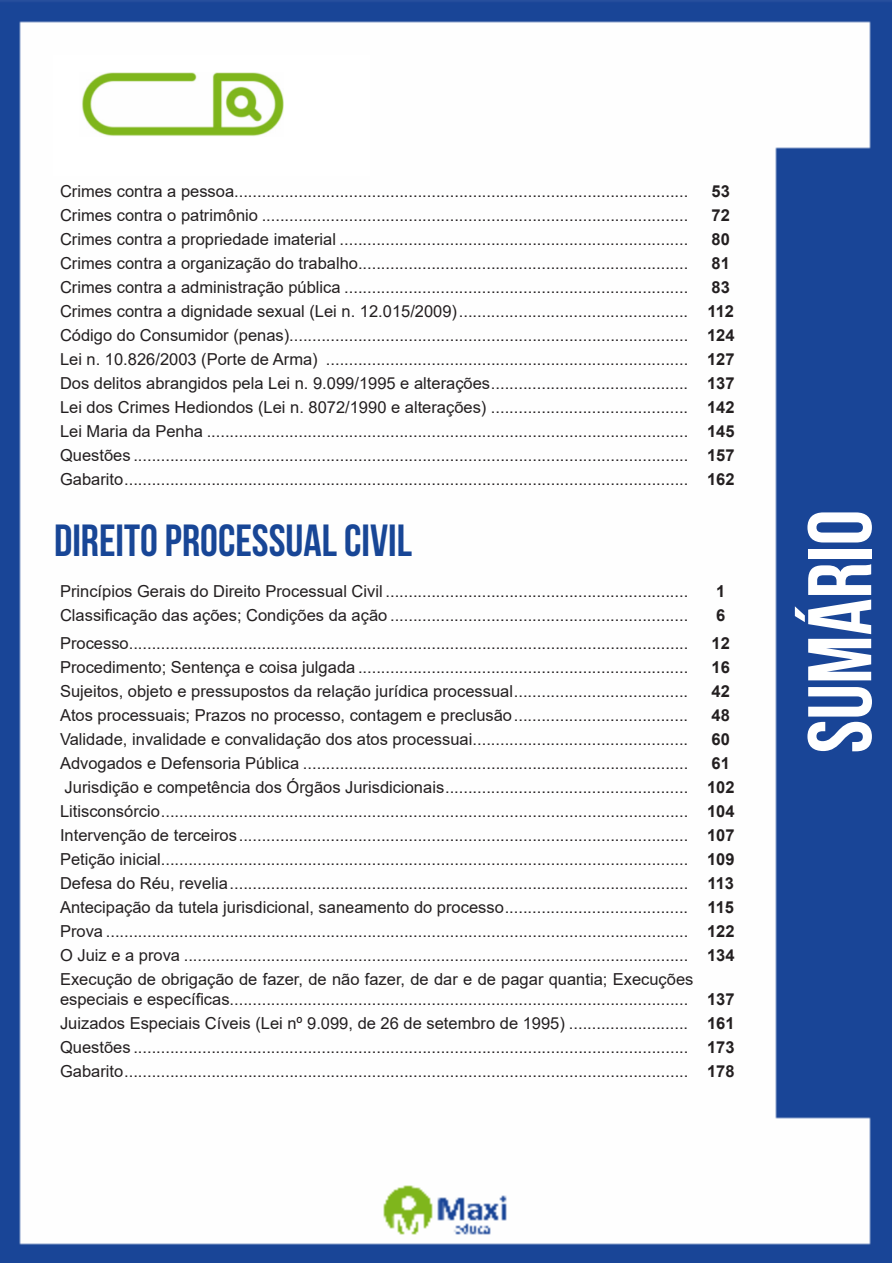
<style>
.page{position:relative;width:893px;height:1263px;background:#fff}
.page>*{position:absolute;margin:0;border:0;box-sizing:border-box;transform-origin:0 0}
.t1{font:700 90px "Bebas Neue";color:#fff}
.t2{font:700 45px "Bebas Neue";color:#184696}
.ALTERNATIVAS{font:16.5px/19.8px "Arial";color:#231f20}
.ALTERNATIVAS-2{font:700 16.5px "Arial";color:#231f20}
</style>
<div class="page">
<img style="left:0;top:0;width:892px;height:1263px">
<div style="left:53px;top:55px;width:317px;height:121px;background:#fff"></div>
<img style="left:82px;top:72px;width:201px;height:64px">
<p class="ALTERNATIVAS" style="left:60px;top:181px;width:630px">Crimes contra a pessoa...................................................................................................</p>
<p class="ALTERNATIVAS-2" style="left:712px;top:179px;width:20px">53</p>
<p class="ALTERNATIVAS" style="left:60px;top:205px;width:630px">Crimes contra o patrimônio .............................................................................................</p>
<p class="ALTERNATIVAS-2" style="left:712px;top:203px;width:20px">72</p>
<p class="ALTERNATIVAS" style="left:60px;top:229px;width:630px">Crimes contra a propriedade imaterial ............................................................................</p>
<p class="ALTERNATIVAS-2" style="left:712px;top:227px;width:20px">80</p>
<p class="ALTERNATIVAS" style="left:60px;top:253px;width:630px">Crimes contra a organização do trabalho........................................................................</p>
<p class="ALTERNATIVAS-2" style="left:712px;top:251px;width:20px">81</p>
<p class="ALTERNATIVAS" style="left:60px;top:277px;width:630px">Crimes contra a administração pública ...........................................................................</p>
<p class="ALTERNATIVAS-2" style="left:712px;top:275px;width:20px">83</p>
<p class="ALTERNATIVAS" style="left:60px;top:301px;width:630px">Crimes contra a dignidade sexual (Lei n. 12.015/2009)..................................................</p>
<p class="ALTERNATIVAS-2" style="left:707px;top:299px;width:28px">112</p>
<p class="ALTERNATIVAS" style="left:60px;top:325px;width:630px">Código do Consumidor (penas).......................................................................................</p>
<p class="ALTERNATIVAS-2" style="left:707px;top:323px;width:29px">124</p>
<p class="ALTERNATIVAS" style="left:60px;top:349px;width:630px">Lei n. 10.826/2003 (Porte de Arma) ...............................................................................</p>
<p class="ALTERNATIVAS-2" style="left:707px;top:347px;width:29px">127</p>
<p class="ALTERNATIVAS" style="left:60px;top:373px;width:630px">Dos delitos abrangidos pela Lei n. 9.099/1995 e alterações...........................................</p>
<p class="ALTERNATIVAS-2" style="left:707px;top:371px;width:29px">137</p>
<p class="ALTERNATIVAS" style="left:60px;top:397px;width:630px">Lei dos Crimes Hediondos (Lei n. 8072/1990 e alterações) ...........................................</p>
<p class="ALTERNATIVAS-2" style="left:707px;top:395px;width:29px">142</p>
<p class="ALTERNATIVAS" style="left:60px;top:421px;width:630px">Lei Maria da Penha .........................................................................................................</p>
<p class="ALTERNATIVAS-2" style="left:707px;top:419px;width:29px">145</p>
<p class="ALTERNATIVAS" style="left:60px;top:445px;width:630px">Questões .........................................................................................................................</p>
<p class="ALTERNATIVAS-2" style="left:707px;top:443px;width:29px">157</p>
<p class="ALTERNATIVAS" style="left:60px;top:469px;width:630px">Gabarito...........................................................................................................................</p>
<p class="ALTERNATIVAS-2" style="left:707px;top:467px;width:29px">162</p>
<p class="t2" style="left:54px;top:516px;width:359px">DIREITO PROCESSUAL CIVIL</p>
<p class="ALTERNATIVAS" style="left:60px;top:581px;width:630px">Princípios Gerais do Direito Processual Civil ..................................................................</p>
<p class="ALTERNATIVAS-2" style="left:716px;top:579px;width:11px">1</p>
<p class="ALTERNATIVAS" style="left:60px;top:605px;width:630px">Classificação das ações; Condições da ação .................................................................</p>
<p class="ALTERNATIVAS-2" style="left:716px;top:603px;width:11px">6</p>
<p class="ALTERNATIVAS" style="left:60px;top:633px;width:630px">Processo..........................................................................................................................</p>
<p class="ALTERNATIVAS-2" style="left:712px;top:631px;width:20px">12</p>
<p class="ALTERNATIVAS" style="left:60px;top:657px;width:630px">Procedimento; Sentença e coisa julgada ........................................................................</p>
<p class="ALTERNATIVAS-2" style="left:712px;top:655px;width:20px">16</p>
<p class="ALTERNATIVAS" style="left:60px;top:681px;width:630px">Sujeitos, objeto e pressupostos da relação jurídica processual......................................</p>
<p class="ALTERNATIVAS-2" style="left:712px;top:679px;width:20px">42</p>
<p class="ALTERNATIVAS" style="left:60px;top:705px;width:630px">Atos processuais; Prazos no processo, contagem e preclusão......................................</p>
<p class="ALTERNATIVAS-2" style="left:712px;top:703px;width:20px">48</p>
<p class="ALTERNATIVAS" style="left:60px;top:729px;width:630px">Validade, invalidade e convalidação dos atos processuai...............................................</p>
<p class="ALTERNATIVAS-2" style="left:712px;top:727px;width:20px">60</p>
<p class="ALTERNATIVAS" style="left:60px;top:753px;width:630px">Advogados e Defensoria Pública ....................................................................................</p>
<p class="ALTERNATIVAS-2" style="left:712px;top:751px;width:20px">61</p>
<p class="ALTERNATIVAS" style="left:65px;top:777px;width:625px">Jurisdição e competência dos Órgãos Jurisdicionais.....................................................</p>
<p class="ALTERNATIVAS-2" style="left:707px;top:775px;width:29px">102</p>
<p class="ALTERNATIVAS" style="left:60px;top:801px;width:630px">Litisconsórcio...................................................................................................................</p>
<p class="ALTERNATIVAS-2" style="left:707px;top:799px;width:29px">104</p>
<p class="ALTERNATIVAS" style="left:60px;top:825px;width:630px">Intervenção de terceiros..................................................................................................</p>
<p class="ALTERNATIVAS-2" style="left:707px;top:823px;width:29px">107</p>
<p class="ALTERNATIVAS" style="left:60px;top:849px;width:630px">Petição inicial...................................................................................................................</p>
<p class="ALTERNATIVAS-2" style="left:707px;top:847px;width:29px">109</p>
<p class="ALTERNATIVAS" style="left:60px;top:873px;width:630px">Defesa do Réu, revelia....................................................................................................</p>
<p class="ALTERNATIVAS-2" style="left:707px;top:871px;width:28px">113</p>
<p class="ALTERNATIVAS" style="left:60px;top:897px;width:630px">Antecipação da tutela jurisdicional, saneamento do processo........................................</p>
<p class="ALTERNATIVAS-2" style="left:707px;top:895px;width:28px">115</p>
<p class="ALTERNATIVAS" style="left:60px;top:921px;width:630px">Prova ...............................................................................................................................</p>
<p class="ALTERNATIVAS-2" style="left:707px;top:919px;width:29px">122</p>
<p class="ALTERNATIVAS" style="left:60px;top:945px;width:630px">O Juiz e a prova ..............................................................................................................</p>
<p class="ALTERNATIVAS-2" style="left:707px;top:943px;width:29px">134</p>
<p class="ALTERNATIVAS" style="left:60px;top:969px;width:635px">Execução de obrigação de fazer, de não fazer, de dar e de pagar quantia; Execuções especiais e específicas....................................................................................................</p>
<p class="ALTERNATIVAS-2" style="left:707px;top:987px;width:29px">137</p>
<p class="ALTERNATIVAS" style="left:60px;top:1013px;width:630px">Juizados Especiais Cíveis (Lei nº 9.099, de 26 de setembro de 1995) ..........................</p>
<p class="ALTERNATIVAS-2" style="left:707px;top:1011px;width:29px">161</p>
<p class="ALTERNATIVAS" style="left:60px;top:1037px;width:630px">Questões .........................................................................................................................</p>
<p class="ALTERNATIVAS-2" style="left:707px;top:1035px;width:29px">173</p>
<p class="ALTERNATIVAS" style="left:60px;top:1061px;width:630px">Gabarito...........................................................................................................................</p>
<p class="ALTERNATIVAS-2" style="left:707px;top:1059px;width:29px">178</p>
<h1 class="t1" style="left:791px;top:753px;width:245px;rotate:-90deg">SUMÁRIO</h1>
</div>
